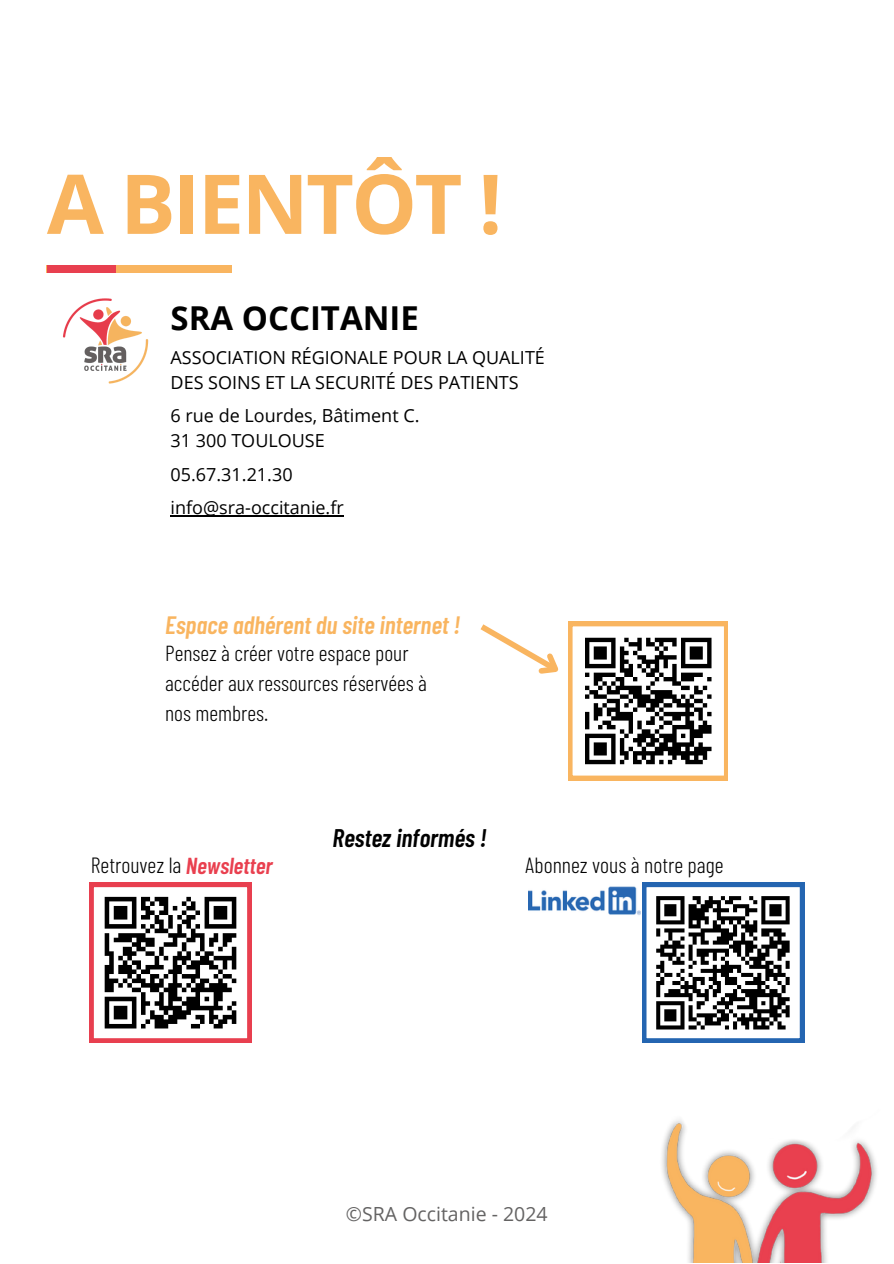
<style>
.page{position:relative;width:894px;height:1264px;background:#fff}
.page>*{position:absolute;margin:0;border:0;box-sizing:border-box;transform-origin:0 0}
.t1{font:700 82.5px "Open Sans";letter-spacing:-.03em;color:#f9b560}
.t2{font:700 33px "Open Sans";color:#000}
.t3{font:italic 600 25.5px "Barlow Condensed";color:#000}
.t4{font:italic 600 25.2px "Barlow Condensed";color:#f9b560}
.t5{font:300 22.05px "Barlow Condensed";color:#000}
.t6{font:300 21.75px/30.2px "Barlow Condensed";color:#000}
.t7{font:19.5px "Open Sans";color:#646363}
.t8{font:18px/24.8px "Open Sans";color:#000}
.s1{font-weight:600;font-style:italic;font-size:23.25px;color:#e9404f}
</style>
<div class="page">
<img style="left:662px;top:1119px;width:215px;height:143px">
<div style="left:47px;top:265px;width:185px;height:8px;background:#f9b560"></div>
<div style="left:47px;top:265px;width:68px;height:8px;background:#e83f4f"></div>
<img style="left:63px;top:298px;width:86px;height:86px">
<hr style="left:170px;top:515px;width:174px;height:1px;background:#000">
<svg style="left:89px;top:882px;width:162px;height:160px"></svg>
<svg style="left:642px;top:882px;width:161px;height:160px"></svg>
<img style="left:528px;top:886px;width:112px;height:29px">
<svg style="left:480px;top:621px;width:247px;height:159px"></svg>
<p class="t1" style="left:47px;top:146px;width:456px">A BIENTÔT !</p>
<h5 class="t2" style="left:170px;top:294px;width:250px">SRA OCCITANIE</h5>
<p class="t8" style="left:170px;top:344px;width:376px">ASSOCIATION RÉGIONALE POUR LA QUALITÉ<br>DES SOINS ET LA SECURITÉ DES PATIENTS</p>
<p class="t8" style="left:170px;top:403px;width:250px">6 rue de Lourdes, Bâtiment C.</p>
<p class="t8" style="left:170px;top:427px;width:156px">31 300 TOULOUSE</p>
<p class="t8" style="left:170px;top:461px;width:123px">05.67.31.21.30</p>
<h3 class="t8" style="left:170px;top:494px;width:175px">info@sra-occitanie.fr</h3>
<h3 class="t4" style="left:165px;top:608px;width:296px">Espace adhérent du site internet !</h3>
<h4 class="t6" style="left:165px;top:637px;width:263px">Pensez à créer votre espace pour accéder aux ressources réservées à nos membres.</h4>
<h4 class="t5" style="left:91px;top:851px;width:183px">Retrouvez la <span class="s1">Newsletter</span></h4>
<h3 class="t3" style="left:332px;top:821px;width:155px">Restez informés !</h3>
<p class="t5" style="left:524px;top:851px;width:200px">Abonnez vous à notre page</p>
<p class="t7" style="left:346px;top:1200px;width:203px">©SRA Occitanie - 2024</p>
</div>
